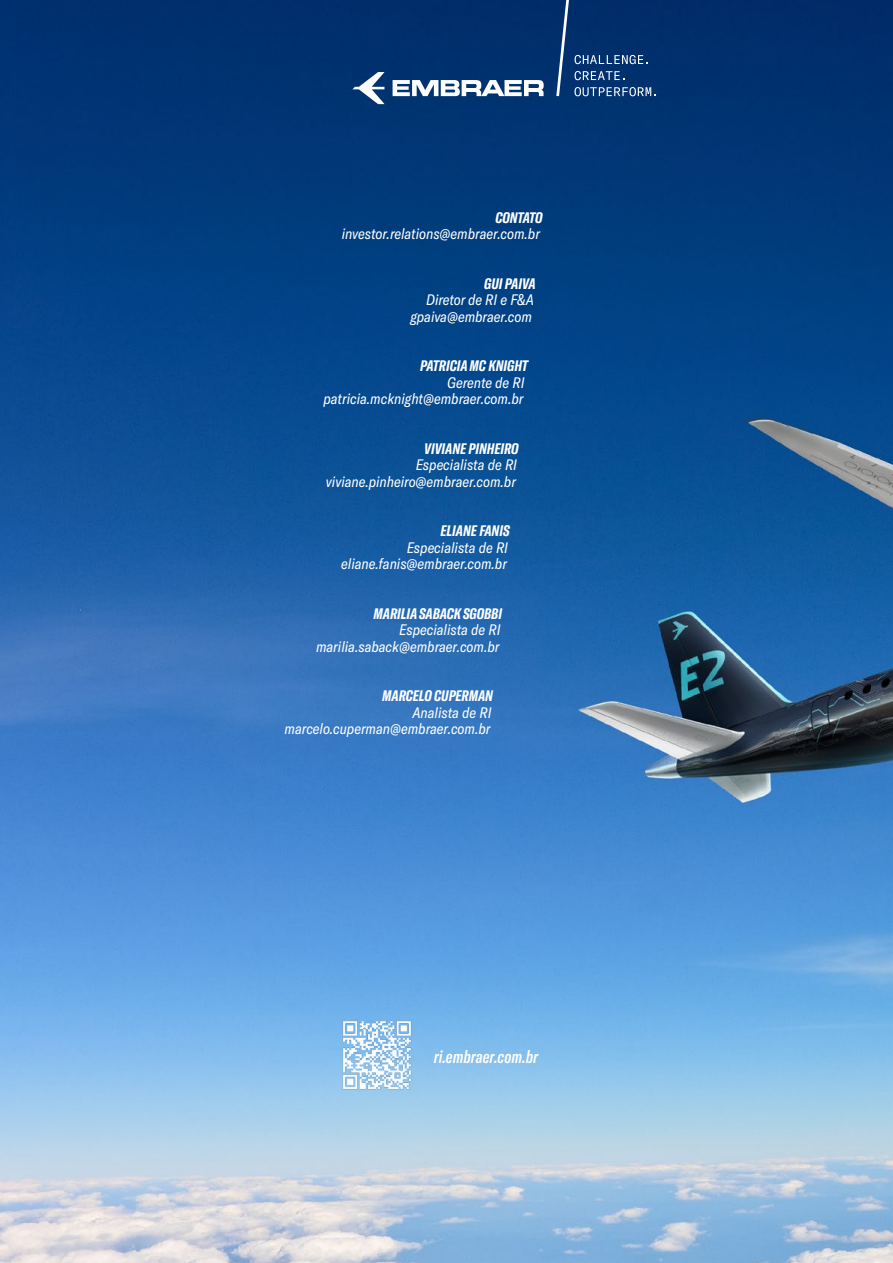
<style>
.page{position:relative;width:893px;height:1263px;background:#fff}
.page>*{position:absolute;margin:0;border:0;box-sizing:border-box;transform-origin:0 0}
.t1{font:italic 500 extra-condensed 18px "GT America";color:#fff}
.t2{font:italic condensed 15px/16.5px "GT America";color:#fff;text-align:right}
.t3{font:italic 700 extra-condensed 15px "GT America";color:#fff}
</style>
<div class="page">
<img style="left:0;top:0;width:893px;height:1263px">
<svg style="left:352px;top:72px;width:33px;height:32px"></svg>
<svg style="left:393px;top:80px;width:151px;height:16px"></svg>
<svg style="left:555px;top:0;width:101px;height:99px;background:#154077"></svg>
<img style="left:341px;top:1019px;width:71px;height:71px">
<p class="t3" style="left:495px;top:208px;width:49px">CONTATO</p>
<p class="t2" style="left:342px;top:226px;width:200px">investor.relations@embraer.com.br</p>
<p class="t3" style="left:484px;top:274px;width:53px">GUI PAIVA</p>
<p class="t2" style="left:410px;top:292px;width:125px">Diretor de RI e F&amp;A gpaiva@embraer.com</p>
<p class="t3" style="left:420px;top:357px;width:109px">PATRICIA MC KNIGHT</p>
<p class="t2" style="left:323px;top:374px;width:202px">Gerente de RI patricia.mcknight@embraer.com.br</p>
<p class="t3" style="left:424px;top:439px;width:96px">VIVIANE PINHEIRO</p>
<p class="t2" style="left:326px;top:457px;width:193px">Especialista de RI viviane.pinheiro@embraer.com.br</p>
<p class="t3" style="left:441px;top:522px;width:70px">ELIANE FANIS</p>
<p class="t2" style="left:341px;top:539px;width:168px">Especialista de RI eliane.fanis@embraer.com.br</p>
<p class="t3" style="left:374px;top:604px;width:130px">MARILIA SABACK SGOBBI</p>
<p class="t2" style="left:316px;top:622px;width:186px">Especialista de RI marilia.saback@embraer.com.br</p>
<p class="t3" style="left:382px;top:687px;width:112px">MARCELO CUPERMAN</p>
<p class="t2" style="left:285px;top:704px;width:208px">Analista de RI marcelo.cuperman@embraer.com.br</p>
<p class="t1" style="left:434px;top:1046px;width:106px">ri.embraer.com.br</p>
</div>
